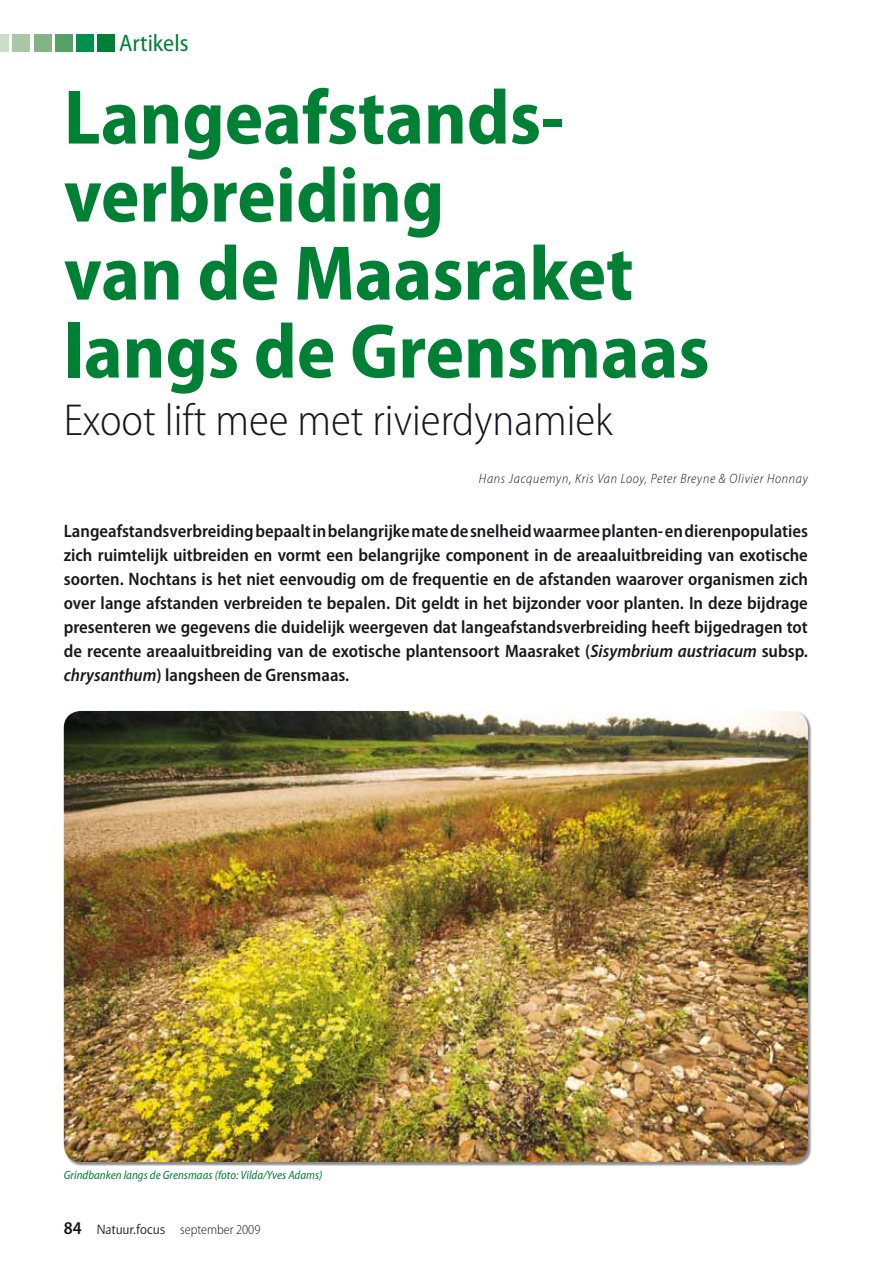
<style>
.page{position:relative;width:893px;height:1263px;background:#fff}
.page>*{position:absolute;margin:0;border:0;box-sizing:border-box;transform-origin:0 0}
.t1{font:700 semi-condensed 78px/78px "Myriad Pro";color:#008035}
.t2{font:300 semi-condensed 45px "Myriad Pro";color:#1a171c}
.t3{font:semi-condensed 24px "Myriad Pro";color:#008035}
.t4{font:600 semi-condensed 18px/24px "Myriad Pro";color:#1a171c;text-align:justify}
.t5{font:italic 300 semi-condensed 13.5px "Myriad Pro";letter-spacing:.05em;color:#1a171c}
.t6{font:300 semi-condensed 13.5px "Myriad Pro";color:#1a171c}
.t7{font:italic semi-condensed 12px "Myriad Pro";color:#008035}
.s1{font-style:italic}
.s2{font-weight:600;font-size:18px}
.s3{font-family:"Beo Sans R11";font-weight:400;font-stretch:normal;font-size:15px}
</style>
<div class="page">
<img style="left:64px;top:711px;width:744px;height:451px">
<div style="left:98px;top:34px;width:17px;height:17px;background:#008035"></div>
<div style="left:77px;top:34px;width:17px;height:17px;background:#008f4c"></div>
<div style="left:55px;top:34px;width:17px;height:17px;background:#56a067"></div>
<div style="left:34px;top:34px;width:17px;height:17px;background:#84b486"></div>
<div style="left:13px;top:34px;width:17px;height:17px;background:#aac8a7"></div>
<div style="left:0;top:34px;width:9px;height:17px;background:#ccddc8"></div>
<h3 class="t3" style="left:119px;top:30px;width:71px">Artikels</h3>
<h1 class="t1" style="left:64px;top:79px;width:647px">Langeafstands&shy;verbreiding<br>van de Maasraket langs de Grensmaas</h1>
<h2 class="t2" style="left:64px;top:395px;width:551px">Exoot lift mee met rivierdynamiek</h2>
<p class="t5" style="left:479px;top:471px;width:330px">Hans Jacquemyn, Kris Van Looy, Peter Breyne &amp; Olivier Honnay</p>
<p class="t4" style="left:64px;top:519px;width:746px">Langeafstandsverbreiding bepaalt in belangrijke mate de snelheid waarmee planten- en dierenpopulaties zich ruimtelijk uitbreiden en vormt een belangrijke component in de areaaluitbreiding van exotische soorten. Nochtans is het niet eenvoudig om de frequentie en de afstanden waarover organismen zich over lange afstanden verbreiden te bepalen. Dit geldt in het bijzonder voor planten. In deze bijdrage presenteren we gegevens die duidelijk weergeven dat langeafstandsverbreiding heeft bijgedragen tot de recente areaaluitbreiding van de exotische plantensoort Maasraket (<span class="s1">Sisymbrium austriacum</span> subsp. <span class="s1">chrysanthum</span>) langsheen de Grensmaas.</p>
<p class="t7" style="left:64px;top:1169px;width:260px">Grindbanken langs de Grensmaas (foto: Vilda/Yves Adams)</p>
<p class="t6" style="left:64px;top:1222px;width:198px"><span class="s2">84</span> <span class="s3">Natuur.focus</span> september 2009</p>
</div>
